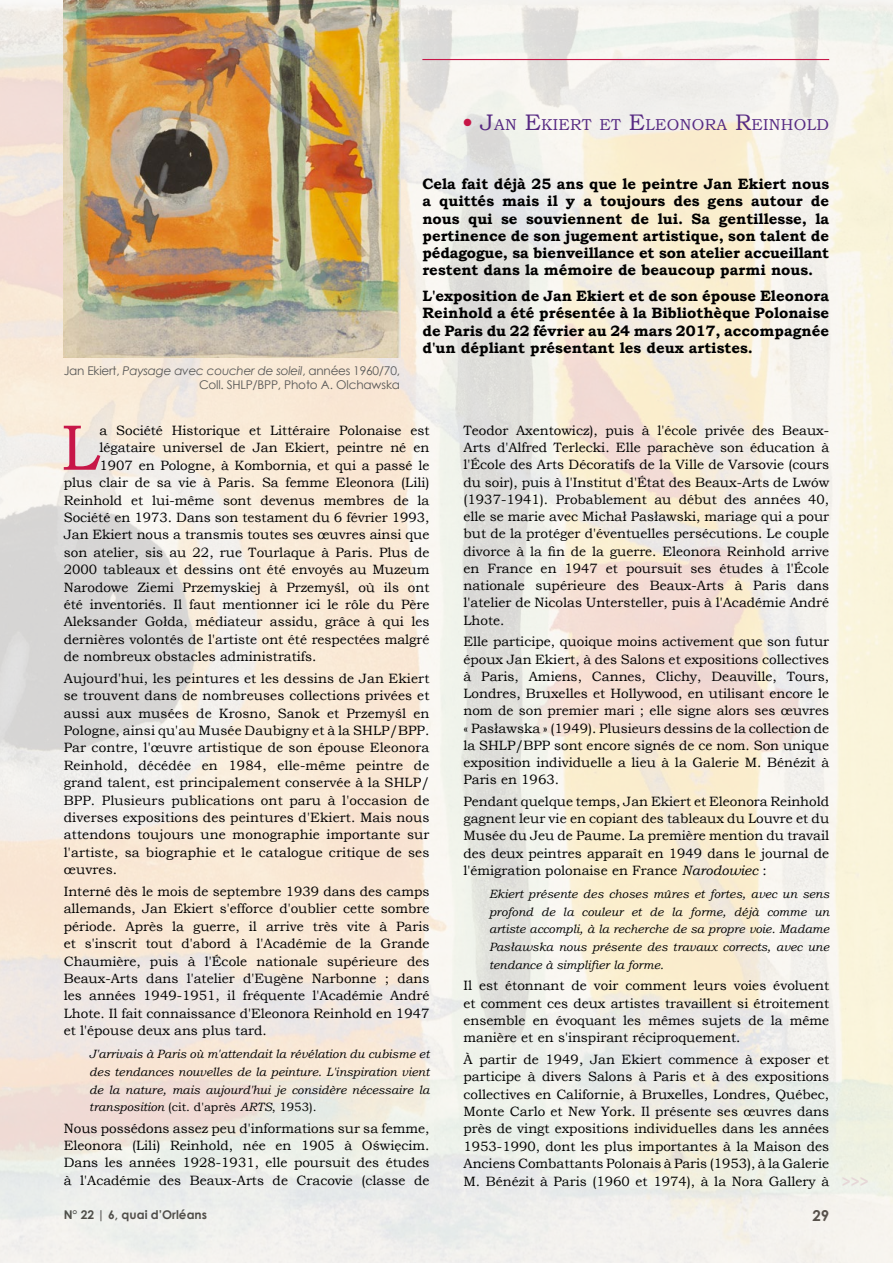
<style>
.page{position:relative;width:893px;height:1263px;background:#fff}
.page>*{position:absolute;margin:0;border:0;box-sizing:border-box;transform-origin:0 0}
.t1{font:64.65px "Bookman Old Style";color:#c71748}
.t2{font:15.75px "Bookman Old Style";letter-spacing:.02em;color:#562982}
.t3{font:700 15px/17.2px "Bookman Old Style";color:#000;text-align:justify}
.t4{font:700 15px "Century Gothic";color:#e6d6d7}
.t5{font:700 15px "Century Gothic";color:#3b3735}
.t6{font:13.5px/17.2px "Bookman Old Style";color:#000;text-align:justify}
.t7{font:italic 12px/17.7px "Bookman Old Style";color:#000;text-align:justify}
.t8{font:12px/13.5px "Century Gothic";letter-spacing:-.01em;color:#575756;text-align:right}
.t9{font:700 12px "Century Gothic";color:#3b3735}
.s1{font-weight:700;font-size:22.5px;color:#c71748}
.s2{font-size:22.5px}
.s3{font-style:italic}
.s4{font-style:normal}
</style>
<div class="page">
<img style="left:0;top:0;width:893px;height:1263px">
<hr style="left:422px;top:59px;width:407px;height:1px;background:#c71748">
<img style="left:64px;top:0;width:336px;height:358px">
<p class="t2" style="left:462px;top:115px;width:368px"><span class="s1">•</span> <span class="s2">J</span>AN <span class="s2">E</span>KIERT ET <span class="s2">E</span>LEONORA <span class="s2">R</span>EINHOLD</p>
<p class="t8" style="left:64px;top:364px;width:338px">Jan Ekiert, <span class="s3">Paysage avec coucher de soleil</span>, années 1960/70,<br>Coll. SHLP/BPP, Photo A. Olchawska</p>
<p class="t3" style="left:422px;top:175px;width:408px">Cela fait déjà 25 ans que le peintre Jan Ekiert nous a quittés mais il y a toujours des gens autour de nous qui se souviennent de lui. Sa gentillesse, la pertinence de son jugement artistique, son talent de pédagogue, sa bienveillance et son atelier accueillant restent dans la mémoire de beaucoup parmi nous.</p>
<p class="t3" style="left:422px;top:287px;width:408px">L'exposition de Jan Ekiert et de son épouse Eleonora Reinhold a été présentée à la Bibliothèque Polonaise de Paris du 22 février au 24 mars 2017, accompagnée d'un dépliant présentant les deux artistes.</p>
<h1 class="t1" style="left:61px;top:406px;width:40px">L</h1>
<p class="t6" style="left:100px;top:422px;width:331px">a Société Historique et Littéraire Polonaise est</p>
<p class="t6" style="left:100px;top:439px;width:331px">légataire universel de Jan Ekiert, peintre né en</p>
<p class="t6" style="left:100px;top:456px;width:331px">1907 en Pologne, à Kombornia, et qui a passé le</p>
<p class="t6" style="left:64px;top:474px;width:367px">plus clair de sa vie à Paris. Sa femme Eleonora (Lili)</p>
<p class="t6" style="left:64px;top:491px;width:367px">Reinhold et lui-même sont devenus membres de la</p>
<p class="t6" style="left:64px;top:509px;width:367px">Société en 1973. Dans son testament du 6 février 1993,</p>
<p class="t6" style="left:64px;top:526px;width:367px">Jan Ekiert nous a transmis toutes ses œuvres ainsi que</p>
<p class="t6" style="left:64px;top:544px;width:367px">son atelier, sis au 22, rue Tourlaque à Paris. Plus de</p>
<p class="t6" style="left:64px;top:561px;width:367px">2000 tableaux et dessins ont été envoyés au Muzeum</p>
<p class="t6" style="left:64px;top:578px;width:367px">Narodowe Ziemi Przemyskiej à Przemyśl, où ils ont</p>
<p class="t6" style="left:64px;top:596px;width:367px">été inventoriés. Il faut mentionner ici le rôle du Père</p>
<p class="t6" style="left:64px;top:613px;width:367px">Aleksander Gołda, médiateur assidu, grâce à qui les</p>
<p class="t6" style="left:64px;top:631px;width:367px">dernières volontés de l'artiste ont été respectées malgré</p>
<p class="t6" style="left:64px;top:648px;width:254px">de nombreux obstacles administratifs.</p>
<p class="t6" style="left:64px;top:669px;width:367px">Aujourd'hui, les peintures et les dessins de Jan Ekiert se trouvent dans de nombreuses collections privées et aussi aux musées de Krosno, Sanok et Przemyśl en Pologne, ainsi qu'au Musée Daubigny et à la SHLP/BPP.<br>Par contre, l'œuvre artistique de son épouse Eleonora Reinhold, décédée en 1984, elle-même peintre de grand talent, est principalement conservée à la SHLP/ BPP. Plusieurs publications ont paru à l'occasion de diverses expositions des peintures d'Ekiert. Mais nous attendons toujours une monographie importante sur l'artiste, sa biographie et le catalogue critique de ses œuvres.</p>
<p class="t6" style="left:64px;top:883px;width:367px">Interné dès le mois de septembre 1939 dans des camps allemands, Jan Ekiert s'efforce d'oublier cette sombre période. Après la guerre, il arrive très vite à Paris et s'inscrit tout d'abord à l'Académie de la Grande Chaumière, puis à l'École nationale supérieure des Beaux-Arts dans l'atelier d'Eugène Narbonne ; dans les années 1949-1951, il fréquente l'Académie André Lhote. Il fait connaissance d'Eleonora Reinhold en 1947 et l'épouse deux ans plus tard.</p>
<p class="t7" style="left:89px;top:1045px;width:342px">J'arrivais à Paris où m'attendait la révélation du cubisme et des tendances nouvelles de la peinture. L'inspiration vient de la nature, mais aujourd'hui je considère nécessaire la transposition <span class="s4">(cit. d'après</span> ARTS<span class="s4">, 1953).</span></p>
<p class="t6" style="left:64px;top:1120px;width:367px">Nous possédons assez peu d'informations sur sa femme, Eleonora (Lili) Reinhold, née en 1905 à Oświęcim.<br>Dans les années 1928-1931, elle poursuit des études à l'Académie des Beaux-Arts de Cracovie (classe de</p>
<p class="t6" style="left:463px;top:422px;width:367px">Teodor Axentowicz), puis à l'école privée des Beaux-Arts d'Alfred Terlecki. Elle parachève son éducation à l'École des Arts Décoratifs de la Ville de Varsovie (cours du soir), puis à l'Institut d'État des Beaux-Arts de Lwów (1937-1941). Probablement au début des années 40, elle se marie avec Michał Pasławski, mariage qui a pour but de la protéger d'éventuelles persécutions. Le couple divorce à la fin de la guerre. Eleonora Reinhold arrive en France en 1947 et poursuit ses études à l'École nationale supérieure des Beaux-Arts à Paris dans l'atelier de Nicolas Untersteller, puis à l'Académie André Lhote.</p>
<p class="t6" style="left:463px;top:633px;width:367px">Elle participe, quoique moins activement que son futur époux Jan Ekiert, à des Salons et expositions collectives à Paris, Amiens, Cannes, Clichy, Deauville, Tours, Londres, Bruxelles et Hollywood, en utilisant encore le nom de son premier mari ; elle signe alors ses œuvres « Pasławska » (1949). Plusieurs dessins de la collection de la SHLP/BPP sont encore signés de ce nom. Son unique exposition individuelle a lieu à la Galerie M. Bénézit à Paris en 1963.</p>
<p class="t6" style="left:463px;top:793px;width:367px">Pendant quelque temps, Jan Ekiert et Eleonora Reinhold gagnent leur vie en copiant des tableaux du Louvre et du Musée du Jeu de Paume. La première mention du travail des deux peintres apparaît en 1949 dans le journal de l'émigration polonaise en France <span class="s3">Narodowiec</span> :</p>
<p class="t7" style="left:489px;top:885px;width:342px">Ekiert présente des choses mûres et fortes, avec un sens profond de la couleur et de la forme, déjà comme un artiste accompli, à la recherche de sa propre voie. Madame Pasławska nous présente des travaux corrects, avec une tendance à simplifier la forme.</p>
<p class="t6" style="left:463px;top:977px;width:367px">Il est étonnant de voir comment leurs voies évoluent et comment ces deux artistes travaillent si étroitement ensemble en évoquant les mêmes sujets de la même manière et en s'inspirant réciproquement.</p>
<p class="t6" style="left:463px;top:1050px;width:367px">À partir de 1949, Jan Ekiert commence à exposer et participe à divers Salons à Paris et à des expositions collectives en Californie, à Bruxelles, Londres, Québec, Monte Carlo et New York. Il présente ses œuvres dans près de vingt expositions individuelles dans les années 1953-1990, dont les plus importantes à la Maison des Anciens Combattants Polonais à Paris (1953), à la Galerie M. Bénézit à Paris (1960 et 1974), à la Nora Gallery à</p>
<p class="t9" style="left:64px;top:1206px;width:145px">N° 22 | 6, quai d’Orléans</p>
<p class="t5" style="left:812px;top:1204px;width:18px">29</p>
<p class="t4" style="left:842px;top:1170px;width:28px">&gt;&gt;&gt;</p>
</div>
